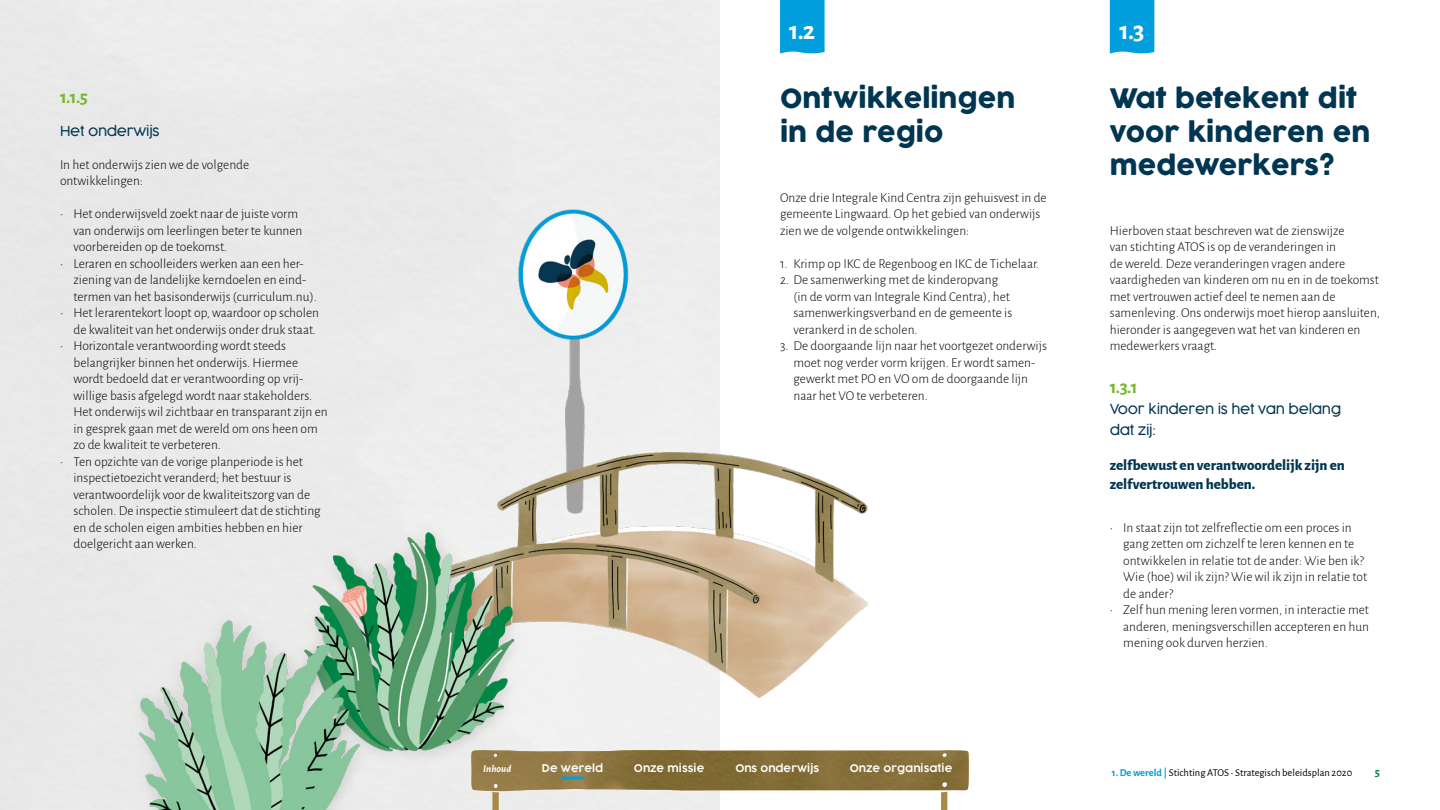
<style>
.page{position:relative;width:1440px;height:810px;background:#fff}
.page>*{position:absolute;margin:0;border:0;box-sizing:border-box;transform-origin:0 0}
.t1{font:26.25px/33.8px "Cocogoose";color:#003651}
.t2{font:700 26.25px "Alegreya Sans";color:#fff}
.t3{font:700 18.75px "Alegreya Sans";color:#76b82a}
.t4{font:800 15px/18.8px "Alegreya Sans";color:#003651}
.t5{font:300 13.5px/16.5px "Alegreya Sans";color:#000}
.t6{font:300 13.5px/21px "Cocogoose";letter-spacing:-.02em;color:#003651}
.t7{font:700 12px "Alegreya Sans";color:#008646}
.t8{font:10.5px "Alegreya Sans";color:#000}
.t9{font:600 10.5px "COCOGOOSE";color:#fff}
.t10{font:italic 700 10.5px "Alegreya Sans";color:#fff}
.s1{font-weight:700;color:#009edc}
</style>
<div class="page">
<img style="left:0;top:0;width:868px;height:810px">
<div style="left:780px;top:0;width:45px;height:54px;background:#009edc"></div>
<div style="left:1110px;top:0;width:44px;height:54px;background:#009edc"></div>
<svg style="left:471px;top:750px;width:498px;height:60px"></svg>
<hr style="left:562px;top:777px;width:22px;height:3px;background:#009edc">
<h2 class="t3" style="left:60px;top:83px;width:29px">1.1.5</h2>
<p class="t6" style="left:60px;top:120px;width:101px">Het onderwijs</p>
<p class="t5" style="left:60px;top:156px;width:191px">In het onderwijs zien we de volgende ontwikkelingen:</p>
<p class="t5" style="left:74px;top:205px;width:231px;text-indent:-14px">• Het onderwijsveld zoekt naar de juiste vorm van onderwijs om leerlingen beter te kunnen voorbereiden op de toekomst.</p>
<p class="t5" style="left:74px;top:255px;width:245px;text-indent:-14px">• Leraren en schoolleiders werken aan een her&shy;ziening van de landelijke kerndoelen en eind&shy;termen van het basisonderwijs (curriculum.nu).</p>
<p class="t5" style="left:60px;top:304px;width:261px;text-align:right">• Het lerarentekort loopt op, waardoor op scholen de kwaliteit van het onderwijs onder druk staat.</p>
<p class="t5" style="left:74px;top:337px;width:256px;text-indent:-14px">• Horizontale verantwoording wordt steeds belangrijker binnen het onderwijs. Hiermee wordt bedoeld dat er verantwoording op vrij&shy;willige basis afgelegd wordt naar stakeholders.<br>Het onderwijs wil zichtbaar en transparant zijn en in gesprek gaan met de wereld om ons heen om zo de kwaliteit te verbeteren.</p>
<p class="t5" style="left:74px;top:453px;width:249px;text-indent:-14px">• Ten opzichte van de vorige planperiode is het inspectietoezicht veranderd; het bestuur is verantwoordelijk voor de kwaliteitszorg van de scholen. De inspectie stimuleert dat de stichting en de scholen eigen ambities hebben en hier doelgericht aan werken.</p>
<h1 class="t2" style="left:789px;top:11px;width:28px">1.2</h1>
<h1 class="t2" style="left:1119px;top:11px;width:27px">1.3</h1>
<h1 class="t1" style="left:780px;top:83px;width:237px">Ontwikkelingen in de regio</h1>
<h1 class="t1" style="left:1110px;top:83px;width:262px">Wat betekent dit voor kinderen en medewerkers?</h1>
<p class="t5" style="left:780px;top:189px;width:268px">Onze drie Integrale Kind Centra zijn gehuisvest in de gemeente Lingwaard. Op het gebied van onderwijs zien we de volgende ontwikkelingen:</p>
<p class="t5" style="left:780px;top:255px;width:261px">1. Krimp op IKC de Regenboog en IKC de Tichelaar.</p>
<p class="t5" style="left:794px;top:271px;width:220px;text-indent:-14px">2. De samenwerking met de kinderopvang (in de vorm van Integrale Kind Centra), het samenwerkingsverband en de gemeente is verankerd in de scholen.</p>
<p class="t5" style="left:794px;top:337px;width:255px;text-indent:-14px">3. De doorgaande lijn naar het voortgezet onderwijs moet nog verder vorm krijgen. Er wordt samen&shy;gewerkt met PO en VO om de doorgaande lijn naar het VO te verbeteren.</p>
<p class="t5" style="left:1110px;top:222px;width:272px">Hierboven staat beschreven wat de zienswijze<br>van stichting ATOS is op de veranderingen in<br>de wereld. Deze veranderingen vragen andere vaardigheden van kinderen om nu en in de toekomst met vertrouwen actief deel te nemen aan de samenleving. Ons onderwijs moet hierop aansluiten, hieronder is aangegeven wat het van kinderen en medewerkers vraagt.</p>
<h2 class="t3" style="left:1110px;top:373px;width:29px">1.3.1</h2>
<p class="t6" style="left:1110px;top:398px;width:233px">Voor kinderen is het van belang dat zij:</p>
<p class="t4" style="left:1110px;top:455px;width:237px">zelfbewust en verantwoordelijk zijn en zelfvertrouwen hebben.</p>
<p class="t5" style="left:1123px;top:519px;width:246px;text-indent:-14px">• In staat zijn tot zelfreflectie om een proces in gang zetten om zichzelf te leren kennen en te ontwikkelen in relatie tot de ander: Wie ben ik?<br>Wie (hoe) wil ik zijn? Wie wil ik zijn in relatie tot de ander?</p>
<p class="t5" style="left:1123px;top:601px;width:247px;text-align:justify;text-indent:-14px">• Zelf hun mening leren vormen, in interactie met anderen, meningsverschillen accepteren en hun mening ook durven herzien.</p>
<p class="t10" style="left:483px;top:761px;width:29px">Inhoud</p>
<p class="t9" style="left:542px;top:761px;width:63px">De wereld</p>
<p class="t9" style="left:634px;top:761px;width:72px">Onze missie</p>
<p class="t9" style="left:735px;top:761px;width:85px">Ons onderwijs</p>
<p class="t9" style="left:850px;top:761px;width:104px">Onze organisatie</p>
<p class="t8" style="left:1112px;top:766px;width:242px"><span class="s1">1. De wereld |</span> Stichting ATOS • Strategisch beleidsplan 2020</p>
<p class="t7" style="left:1375px;top:764px;width:7px">5</p>
</div>
